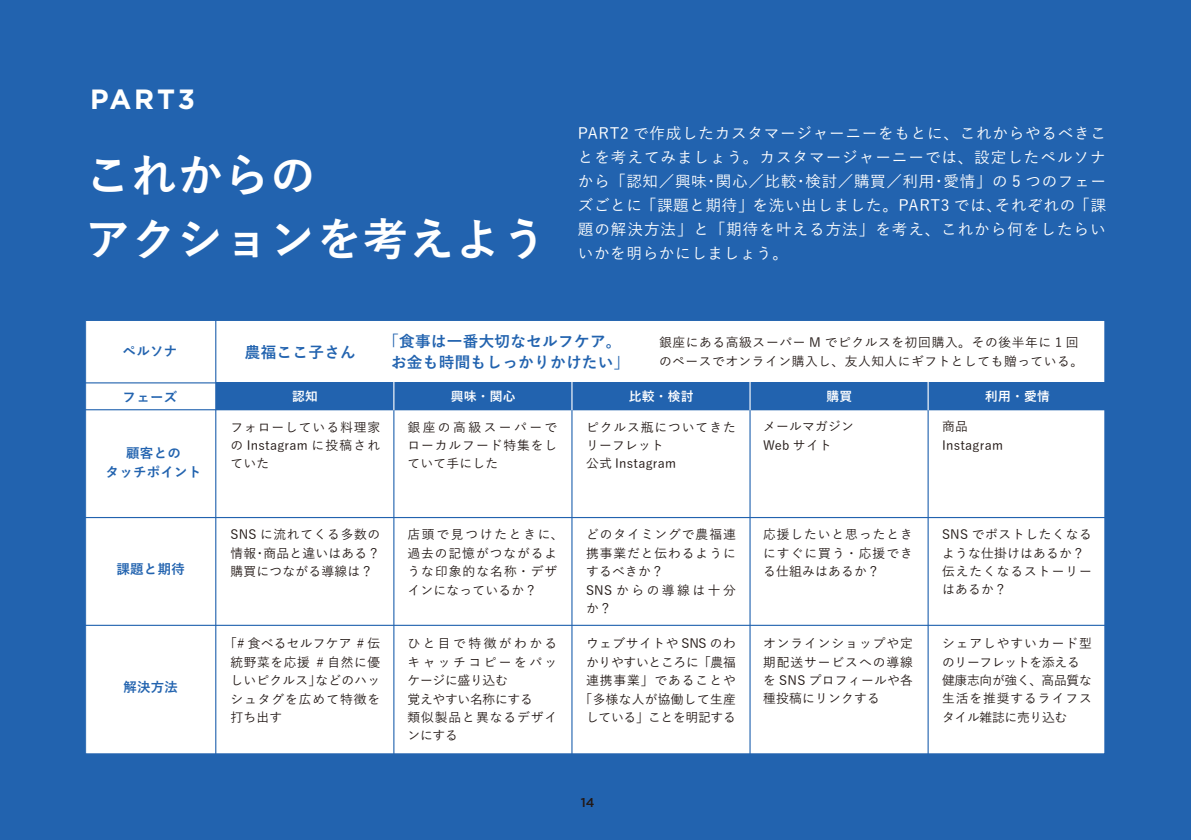
<style>
.page{position:relative;width:1191px;height:840px;background:#fff}
.page>*{position:absolute;margin:0;border:0;box-sizing:border-box;transform-origin:0 0}
.t1{font:45.4px/63.8px "Yu Gothic Std B";letter-spacing:.02em;color:#fff}
.t2{font:700 27.8px "Gotham";letter-spacing:.1em;color:#fff}
.t3{font:15.6px/24px "Yu Gothic Std M";letter-spacing:.06em;color:#fff;text-align:justify}
.t4{font:15.6px/21.2px "Yu Gothic Std B";letter-spacing:.02em;color:#2263af;text-align:center}
.t5{font:13.4px/18.4px "Yu Gothic Std B";letter-spacing:.02em;color:#2263af;text-align:center}
.t6{font:12.8px/18.4px "Yu Gothic Std M";letter-spacing:.05em;color:#221815;text-align:justify}
.t7{font:12.8px/18.4px "Yu Gothic Std M";letter-spacing:.075em;color:#221815}
.t8{font:12.8px/18.4px "Yu Gothic Std M";letter-spacing:.02em;color:#221815}
.t9{font:12.8px/18.4px "Yu Gothic Std M";letter-spacing:-.02em;color:#221815}
.t10{font:12.8px "Yu Gothic Std B";letter-spacing:.02em;color:#fff}
.t11{font:500 12.8px "Gotham";color:#221815}
</style>
<div class="page">
<div style="left:0;top:0;width:1191px;height:839px;background:#2263af"></div>
<div style="left:86px;top:320px;width:1018px;height:433px;background:#fff"></div>
<hr style="left:215px;top:320px;width:1px;height:433px;background:#2263af">
<hr style="left:393px;top:382px;width:1px;height:371px;background:#2263af">
<hr style="left:571px;top:382px;width:1px;height:371px;background:#2263af">
<hr style="left:749px;top:382px;width:1px;height:371px;background:#2263af">
<hr style="left:927px;top:382px;width:1px;height:371px;background:#2263af">
<hr style="left:85px;top:382px;width:1020px;height:1px;background:#2263af">
<hr style="left:85px;top:409px;width:1020px;height:1px;background:#2263af">
<hr style="left:85px;top:516px;width:1020px;height:2px;background:#2263af">
<hr style="left:85px;top:624px;width:1020px;height:1px;background:#2263af">
<div style="left:216px;top:382px;width:178px;height:27px;background:#2263af"></div>
<div style="left:394px;top:382px;width:178px;height:27px;background:#2263af"></div>
<div style="left:572px;top:382px;width:178px;height:27px;background:#2263af"></div>
<div style="left:750px;top:382px;width:178px;height:27px;background:#2263af"></div>
<div style="left:928px;top:382px;width:177px;height:27px;background:#2263af"></div>
<svg style="left:393px;top:382px;width:1px;height:28px"></svg>
<svg style="left:571px;top:382px;width:1px;height:28px"></svg>
<svg style="left:749px;top:382px;width:1px;height:28px"></svg>
<svg style="left:927px;top:382px;width:1px;height:28px"></svg>
<h2 class="t2" style="left:90px;top:81px;width:107px">PART3</h2>
<h1 class="t1" style="left:85px;top:141px;width:463px">これからの<br>アクションを考えよう</h1>
<p class="t3" style="left:578px;top:120px;width:529px">PART2 で作成したカスタマージャーニーをもとに、これからやるべきことを考えてみましょう。カスタマージャーニーでは、設定したペルソナから「認知／興味・関心／比較・検討／購買／利用・愛情」の 5 つのフェーズごとに「課題と期待」を洗い出しました。PART3 では、それぞれの「課題の解決方法」と「期待を叶える方法」を考え、これから何をしたらいいかを明らかにしましょう。</p>
<p class="t5" style="left:123px;top:341px;width:56px">ペルソナ</p>
<p class="t5" style="left:123px;top:387px;width:56px">フェーズ</p>
<p class="t5" style="left:106px;top:443px;width:97px">顧客との<br>タッチポイント</p>
<p class="t5" style="left:116px;top:559px;width:70px">課題と期待</p>
<p class="t5" style="left:123px;top:677px;width:56px">解決方法</p>
<p class="t4" style="left:245px;top:340px;width:113px">農福ここ子さん</p>
<p class="t4" style="left:383px;top:330px;width:248px">「食事は一番大切なセルフケア。お金も時間もしっかりかけたい」</p>
<p class="t6" style="left:659px;top:332px;width:426px">銀座にある高級スーパー M でピクルスを初回購入。その後半年に 1 回のペースでオンライン購入し、友人知人にギフトとしても贈っている。</p>
<p class="t10" style="left:292px;top:386px;width:27px">認知</p>
<p class="t10" style="left:451px;top:386px;width:66px">興味・関心</p>
<p class="t10" style="left:629px;top:386px;width:66px">比較・検討</p>
<p class="t10" style="left:826px;top:386px;width:27px">購買</p>
<p class="t10" style="left:985px;top:386px;width:66px">利用・愛情</p>
<p class="t6" style="left:230px;top:416px;width:151px">フォローしている料理家の Instagram に投稿されていた</p>
<p class="t8" style="left:942px;top:416px;width:62px">商品<br>Instagram</p>
<p class="t6" style="left:407px;top:416px;width:151px">銀座の高級スーパーでローカルフード特集をしていて手にした</p>
<p class="t8" style="left:763px;top:416px;width:92px">メールマガジン<br>Web サイト</p>
<p class="t8" style="left:586px;top:416px;width:151px">ピクルス瓶についてきたリーフレット<br>公式 Instagram</p>
<p class="t6" style="left:230px;top:524px;width:151px">SNS に流れてくる多数の情報・商品と違いはある？購買につながる導線は？</p>
<p class="t6" style="left:230px;top:633px;width:151px;text-indent:-6px">「# 食べるセルフケア # 伝統野菜を応援 # 自然に優しいピクルス」などのハッシュタグを広めて特徴を打ち出す</p>
<p class="t7" style="left:407px;top:524px;width:158px">店頭で見つけたときに、過去の記憶がつながるような印象的な名称・デザインになっているか？</p>
<p class="t7" style="left:407px;top:633px;width:151px">ひと目で特徴がわかるキャッチコピーをパッケージに盛り込む<br>覚えやすい名称にする<br>類似製品と異なるデザインにする</p>
<p class="t7" style="left:586px;top:524px;width:151px">どのタイミングで農福連携事業だと伝わるようにするべきか？<br>SNS からの導線は十分か？</p>
<p class="t8" style="left:579px;top:633px;width:158px;text-align:center">ウェブサイトや SNS のわかりやすいところに「農福連携事業」であることや「多様な人が協働して生産している」ことを明記する</p>
<p class="t11" style="left:580px;top:793px;width:15px">14</p>
<p class="t6" style="left:763px;top:524px;width:151px">応援したいと思ったときにすぐに買う・応援できる仕組みはあるか？</p>
<p class="t6" style="left:763px;top:633px;width:151px">オンラインショップや定期配送サービスへの導線を SNS プロフィールや各種投稿にリンクする</p>
<p class="t6" style="left:942px;top:524px;width:151px;text-align:left">SNS でポストしたくなるような仕掛けはあるか？伝えたくなるストーリーはあるか？</p>
<p class="t9" style="left:942px;top:633px;width:151px">シェアしやすいカード型のリーフレットを添える健康志向が強く、高品質な生活を推奨するライフスタイル雑誌に売り込む</p>
</div>
